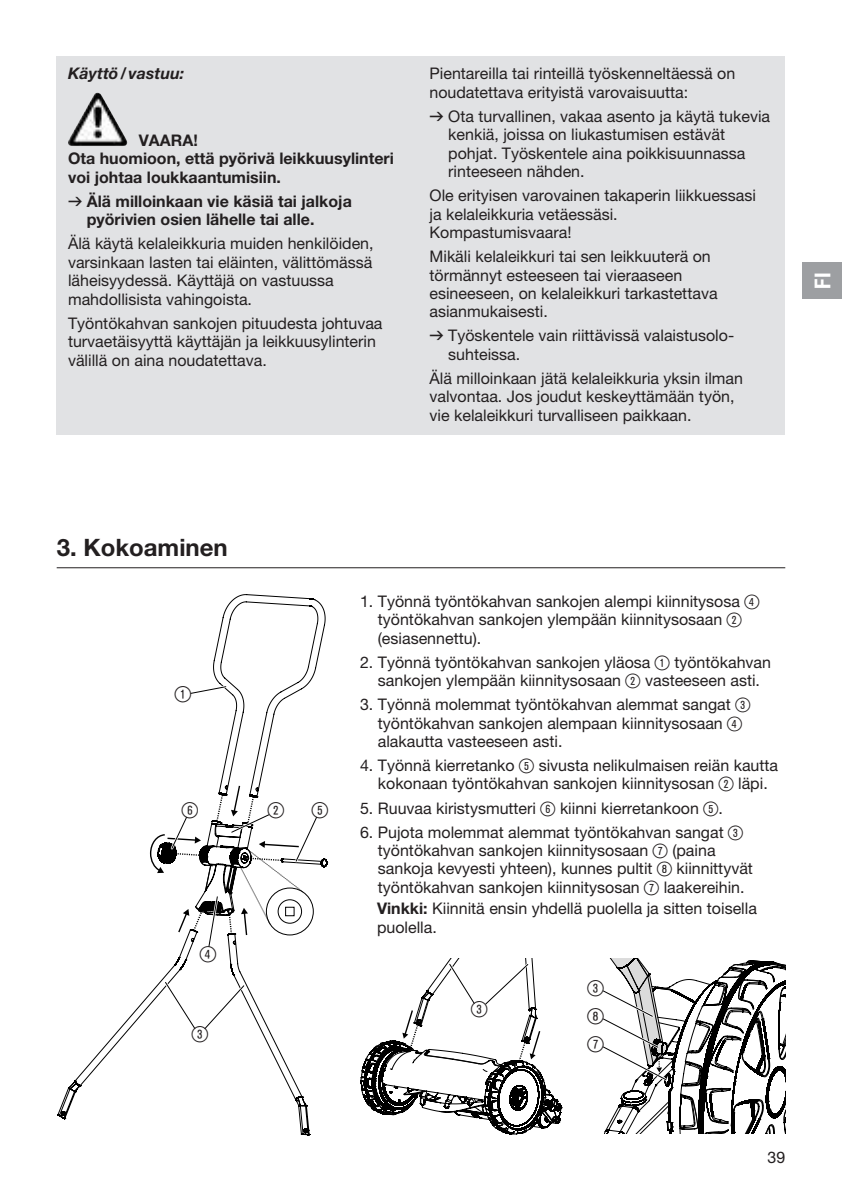
<style>
.page{position:relative;width:842px;height:1191px;background:#fff}
.page>*{position:absolute;margin:0;border:0;box-sizing:border-box;transform-origin:0 0}
.t1{font:700 24px "GARDENA Pro";color:#231f20}
.t2{font:22px/28px "Ziffernim Kreisund Quadrat BQ";color:#231f20;text-align:justify}
.t3{font:22px "GARDENA Pro Bo Cond";color:#fff}
.t4{font:16px/18.4px "GARDENA Pro";color:#231f20}
.t5{font:700 16px/18.4px "GARDENA Pro";color:#231f20}
.t6{font:italic 700 16px "GARDENA Pro";color:#231f20}
.s1{font-family:"Formdruck";font-weight:400}
.s2{font-family:"Formdruck"}
.s3{font-family:"Ziffernim Kreisund Quadrat BQ";font-size:20px}
.s4{font-weight:700}
</style>
<div class="page">
<div style="left:57px;top:57px;width:728px;height:378px;background:#e1e2e4"></div>
<img style="left:70px;top:93px;width:26px;height:44px">
<hr style="left:57px;top:567px;width:728px;height:1px;background:#231f20">
<svg style="left:57px;top:949px;width:253px;height:186px"></svg>
<svg style="left:149px;top:594px;width:179px;height:355px"></svg>
<svg style="left:162px;top:979px;width:85px;height:53px"></svg>
<svg style="left:360px;top:958px;width:202px;height:177px"></svg>
<svg style="left:603px;top:958px;width:182px;height:175px"></svg>
<div style="left:802px;top:262px;width:40px;height:37px;background:#9d9fa2"></div>
<p class="t6" style="left:68px;top:64px;width:118px">Käyttö/vastuu:</p>
<p class="t5" style="left:68px;top:131px;width:327px;text-indent:71px">VAARA!<br>Ota huomioon, että pyörivä leikkuusylinteri voi johtaa loukkaantumisiin.</p>
<p class="t5" style="left:87px;top:192px;width:267px;text-indent:-19px"><span class="s1">v</span> Älä milloinkaan vie käsiä tai jalkoja pyörivien osien lähelle tai alle.</p>
<p class="t4" style="left:68px;top:234px;width:307px">Älä käytä kelaleikkuria muiden henkilöiden, varsinkaan lasten tai eläinten, välittömässä läheisyydessä. Käyttäjä on vastuussa mahdollisista vahingoista.</p>
<p class="t4" style="left:68px;top:313px;width:316px">Työntökahvan sankojen pituudesta johtuvaa turvaetäisyyttä käyttäjän ja leikkuusylinterin välillä on aina noudatettava.</p>
<p class="t4" style="left:429px;top:64px;width:307px">Pientareilla tai rinteillä työskenneltäessä on noudatettava erityistä varovaisuutta:</p>
<p class="t4" style="left:448px;top:107px;width:323px;text-indent:-19px"><span class="s2">v</span> Ota turvallinen, vakaa asento ja käytä tukevia kenkiä, joissa on liukastumisen estävät pohjat. Työskentele aina poikkisuunnassa rinteeseen nähden.</p>
<p class="t4" style="left:429px;top:186px;width:328px">Ole erityisen varovainen takaperin liikkuessasi ja kelaleikkuria vetäessäsi.<br>Kompastumisvaara!</p>
<p class="t4" style="left:429px;top:247px;width:290px">Mikäli kelaleikkuri tai sen leikkuuterä on törmännyt esteeseen tai vieraaseen esineeseen, on kelaleikkuri tarkastettava asianmukaisesti.</p>
<p class="t4" style="left:448px;top:326px;width:286px;text-indent:-19px"><span class="s2">v</span> Työskentele vain riittävissä valaistusolo&shy;suhteissa.</p>
<p class="t4" style="left:429px;top:369px;width:315px">Älä milloinkaan jätä kelaleikkuria yksin ilman valvontaa. Jos joudut keskeyttämään työn, vie kelaleikkuri turvalliseen paikkaan.</p>
<h2 class="t3" style="left:809px;top:289px;width:17px;rotate:-90deg">FI</h2>
<h1 class="t1" style="left:57px;top:532px;width:173px">3. Kokoaminen</h1>
<h2 class="t2" style="left:175px;top:680px;width:18px">1</h2>
<h2 class="t2" style="left:182px;top:796px;width:18px">6</h2>
<h2 class="t2" style="left:268px;top:796px;width:18px">2</h2>
<h2 class="t2" style="left:312px;top:796px;width:18px">5</h2>
<h2 class="t2" style="left:200px;top:940px;width:18px">4</h2>
<h2 class="t2" style="left:192px;top:1020px;width:18px">3</h2>
<p class="t4" style="left:378px;top:591px;width:383px;text-indent:-18px">1. Työnnä työntökahvan sankojen alempi kiinnitysosa <span class="s3">4 </span>työntökahvan sankojen ylempään kiinnitysosaan <span class="s3">2 </span>(esiasennettu).</p>
<p class="t4" style="left:360px;top:652px;width:412px;text-align:center">2. Työnnä työntökahvan sankojen yläosa <span class="s3">1</span> työntökahvan sankojen ylempään kiinnitysosaan <span class="s3">2</span> vasteeseen asti.</p>
<p class="t4" style="left:378px;top:695px;width:374px;text-indent:-18px">3. Työnnä molemmat työntökahvan alemmat sangat <span class="s3">3 </span>työntökahvan sankojen alempaan kiinnitysosaan <span class="s3">4 </span>alakautta vasteeseen asti.</p>
<p class="t4" style="left:360px;top:756px;width:420px;text-align:center">4. Työnnä kierretanko <span class="s3">5</span> sivusta nelikulmaisen reiän kautta kokonaan työntökahvan sankojen kiinnitysosan <span class="s3">2</span> läpi.</p>
<p class="t4" style="left:360px;top:798px;width:364px">5. Ruuvaa kiristysmutteri <span class="s3">6</span> kiinni kierretankoon <span class="s3">5</span>.</p>
<p class="t4" style="left:378px;top:822px;width:377px;text-indent:-18px">6. Pujota molemmat alemmat työntökahvan sangat <span class="s3">3 </span>työntökahvan sankojen kiinnitysosaan <span class="s3">7</span> (paina sankoja kevyesti yhteen), kunnes pultit <span class="s3">8</span> kiinnittyvät työntökahvan sankojen kiinnitysosan <span class="s3">7</span> laakereihin.</p>
<p class="t4" style="left:377px;top:899px;width:381px"><span class="s4">Vinkki:</span> Kiinnitä ensin yhdellä puolella ja sitten toisella puolella.</p>
<h2 class="t2" style="left:471px;top:995px;width:18px">3</h2>
<h2 class="t2" style="left:588px;top:974px;width:18px">3<br>8<br>7</h2>
<p class="t4" style="left:767px;top:1147px;width:19px">39</p>
</div>
